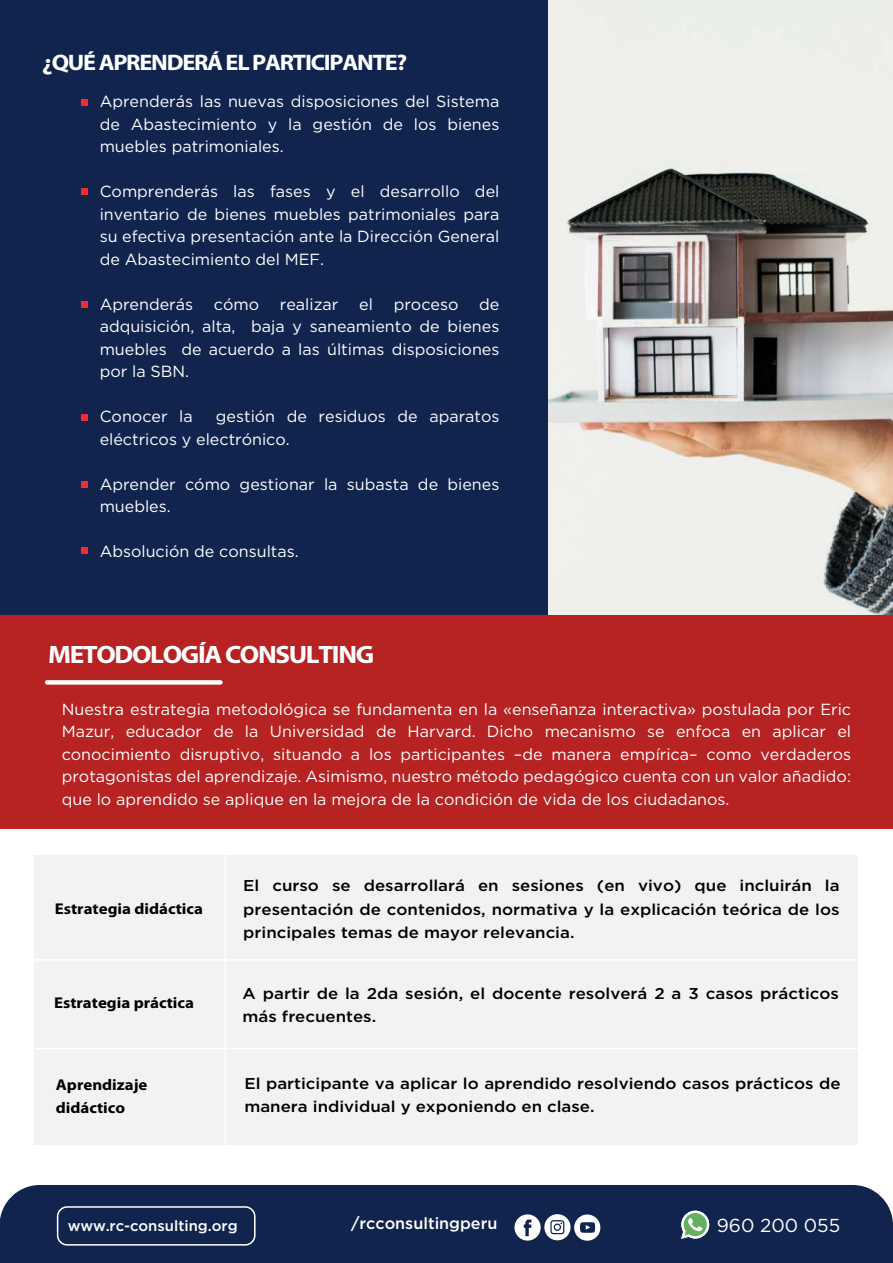
<style>
.page{position:relative;width:893px;height:1263px;background:#fff}
.page>*{position:absolute;margin:0;border:0;box-sizing:border-box;transform-origin:0 0}
.t1{font:700 25.2px "Myriad Pro";letter-spacing:-.05em;color:#fff;scale:1.08 1}
.t2{font:700 22.5px "Myriad Pro";letter-spacing:-.05em;color:#fff;scale:1.08 1}
.t3{font:18.75px "Gotham";color:#fff}
.t4{font:500 16.2px "Gotham";color:#fff}
.t5{font:16.05px/22.5px "Gotham";color:#fff;text-align:justify}
.t6{font:500 15.6px/23.5px "Gotham";color:#000;scale:1.08 1}
.t7{font:700 15.6px/23.5px "Myriad Pro";color:#000;scale:1.08 1}
.t8{font:500 14.85px "Gotham";color:#fff}
</style>
<div class="page">
<div style="left:0;top:0;width:892px;height:620px;background:#11244e"></div>
<div style="left:0;top:615px;width:893px;height:213px;background:#b72222"></div>
<img style="left:549px;top:0;width:344px;height:615px">
<div style="left:47px;top:680px;width:173px;height:5px;background:#fff"></div>
<div style="left:35px;top:855px;width:823px;height:289px;background:#f2f2f2"></div>
<hr style="left:225px;top:855px;width:1px;height:289px;background:#fff">
<hr style="left:35px;top:959px;width:823px;height:2px;background:#fff">
<hr style="left:35px;top:1048px;width:823px;height:1px;background:#fff">
<div style="left:81px;top:547px;width:7px;height:7px;background:#f92634"></div>
<div style="left:81px;top:99px;width:6px;height:7px;background:#f92634"></div>
<svg style="left:81px;top:189px;width:6px;height:6px"></svg>
<div style="left:81px;top:301px;width:6px;height:7px;background:#f92634"></div>
<div style="left:81px;top:414px;width:6px;height:7px;background:#f92634"></div>
<div style="left:81px;top:481px;width:6px;height:7px;background:#f92634"></div>
<div style="left:0;top:1185px;width:893px;height:78px;background:#11244e"></div>
<div style="left:57px;top:1206px;width:199px;height:39px;border:2px solid #fff;border-radius:10px"></div>
<svg style="left:514px;top:1214px;width:86px;height:27px"></svg>
<svg style="left:681px;top:1211px;width:28px;height:28px"></svg>
<h2 class="t2" style="left:42px;top:48px;width:339px">¿QUÉ APRENDERÁ EL PARTICIPANTE?</h2>
<p class="t5" style="left:100px;top:90px;width:401px">Aprenderás las nuevas disposiciones del Sistema de Abastecimiento y la gestión de los bienes muebles patrimoniales.</p>
<p class="t5" style="left:100px;top:180px;width:401px">Comprenderás las fases y el desarrollo del inventario de bienes muebles patrimoniales para su efectiva presentación ante la Dirección General de Abastecimiento del MEF.</p>
<p class="t5" style="left:100px;top:292px;width:95px">Aprenderás</p>
<p class="t5" style="left:214px;top:292px;width:47px">cómo</p>
<p class="t5" style="left:280px;top:292px;width:60px">realizar</p>
<p class="t5" style="left:359px;top:292px;width:15px">el</p>
<p class="t5" style="left:394px;top:292px;width:66px">proceso</p>
<p class="t5" style="left:100px;top:292px;width:401px;text-indent:379px">de adquisición, alta, baja y saneamiento de bienes muebles de acuerdo a las últimas disposiciones por la SBN.</p>
<p class="t5" style="left:100px;top:405px;width:95px">Conocer la</p>
<p class="t5" style="left:100px;top:405px;width:401px;text-indent:116px">gestión de residuos de aparatos eléctricos y electrónico.</p>
<p class="t5" style="left:100px;top:472px;width:401px">Aprender cómo gestionar la subasta de bienes muebles.</p>
<p class="t5" style="left:100px;top:540px;width:200px">Absolución de consultas.</p>
<h1 class="t1" style="left:48px;top:638px;width:303px">METODOLOGÍA CONSULTING</h1>
<p class="t5" style="left:62px;top:697px;width:791px">Nuestra estrategia metodológica se fundamenta en la «enseñanza interactiva» postulada por Eric Mazur, educador de la Universidad de Harvard. Dicho mecanismo se enfoca en aplicar el conocimiento disruptivo, situando a los participantes –de manera empírica– como verdaderos protagonistas del aprendizaje. Asimismo, nuestro método pedagógico cuenta con un valor añadido: que lo aprendido se aplique en la mejora de la condición de vida de los ciudadanos.</p>
<p class="t7" style="left:55px;top:896px;width:139px">Estrategia didáctica</p>
<p class="t7" style="left:54px;top:991px;width:131px">Estrategia práctica</p>
<p class="t7" style="left:56px;top:1072px;width:86px">Aprendizaje didáctico</p>
<p class="t6" style="left:243px;top:874px;width:554px;text-align:justify">El curso se desarrollará en sesiones (en vivo) que incluirán la presentación de contenidos, normativa y la explicación teórica de los principales temas de mayor relevancia.</p>
<p class="t6" style="left:243px;top:981px;width:554px">A partir de la 2da sesión, el docente resolverá 2 a 3 casos prácticos más frecuentes.</p>
<p class="t6" style="left:244px;top:1071px;width:554px">El participante va aplicar lo aprendido resolviendo casos prácticos de manera individual y exponiendo en clase.</p>
<p class="t8" style="left:68px;top:1216px;width:172px">www.rc-consulting.org</p>
<p class="t4" style="left:351px;top:1213px;width:148px">/rcconsultingperu</p>
<p class="t3" style="left:717px;top:1213px;width:125px">960 200 055</p>
</div>
